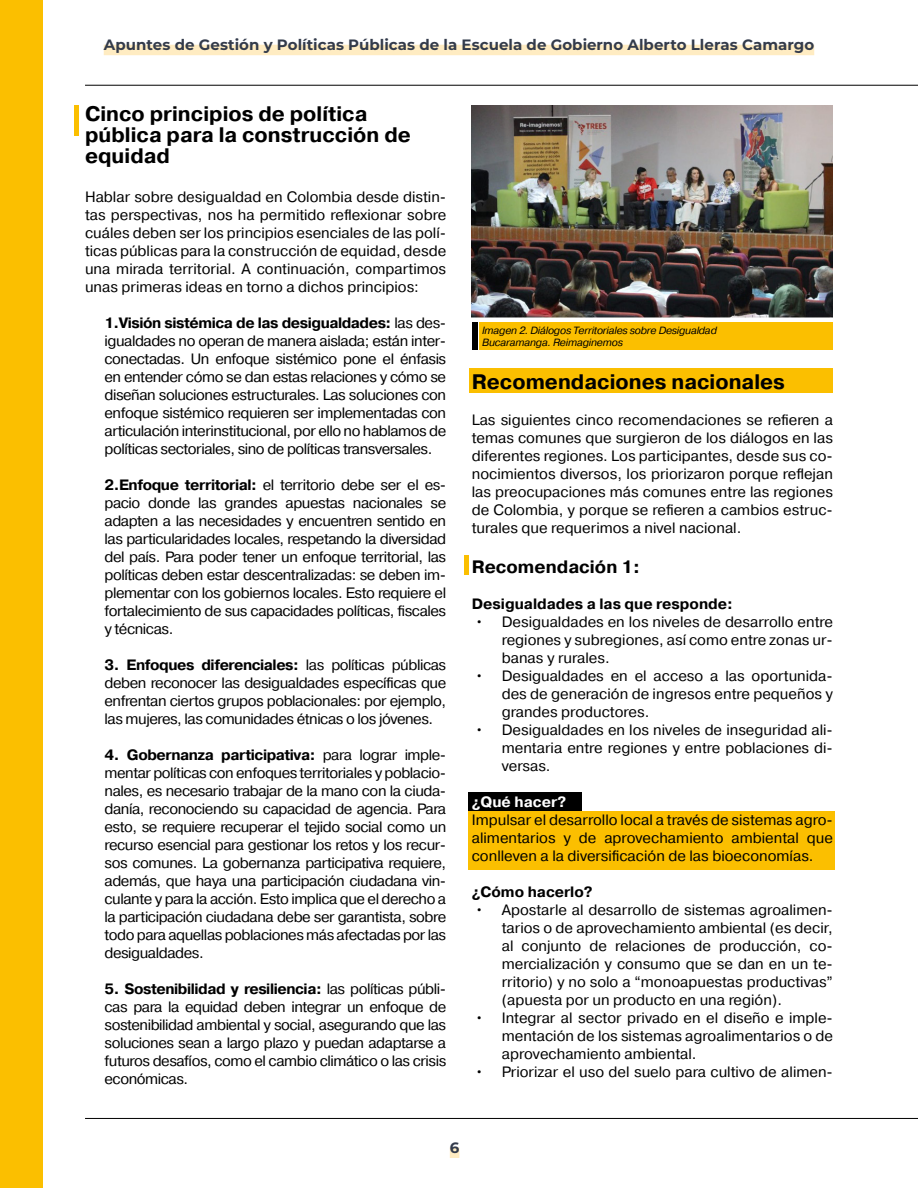
<style>
.page{position:relative;width:918px;height:1188px;background:#fff}
.page>*{position:absolute;margin:0;border:0;box-sizing:border-box;transform-origin:0 0}
.t1{font:700 21px/21px "Pragmatica";color:#000}
.t2{font:700 18px "Pragmatica";color:#000}
.t3{font:15px/18px "Pragmatica";color:#000;text-align:justify}
.t4{font:700 15px "Montserrat";letter-spacing:.005em;color:#333b4b}
.t5{font:700 15px "Pragmatica";color:#000}
.t6{font:700 15px "Pragmatica";color:#fff}
.t7{font:italic 10.5px/12px "Pragmatica";letter-spacing:-.02em;color:#000}
.s1{font-weight:700}
</style>
<div class="page">
<hr style="left:85px;top:1118px;width:833px;height:1px;background:#000">
<hr style="left:85px;top:85px;width:833px;height:1px;background:#000">
<div style="left:0;top:0;width:43px;height:1188px;background:#fbbf00"></div>
<div style="left:450px;top:1147px;width:9px;height:11px;background:#ffecc2"></div>
<div style="left:104px;top:45px;width:710px;height:10px;background:#ffecc2"></div>
<div style="left:468px;top:811px;width:366px;height:59px;background:#fbbf00"></div>
<div style="left:468px;top:793px;width:114px;height:18px;background:#000"></div>
<div style="left:469px;top:369px;width:364px;height:24px;background:#fbbf00"></div>
<img style="left:472px;top:105px;width:360px;height:213px">
<div style="left:480px;top:323px;width:353px;height:27px;background:#fbbf00"></div>
<div style="left:472px;top:323px;width:6px;height:27px;background:#000"></div>
<div style="left:74px;top:105px;width:5px;height:30px;background:#fbbf00"></div>
<div style="left:464px;top:556px;width:5px;height:19px;background:#fbbf00"></div>
<p class="t4" style="left:104px;top:34px;width:712px">Apuntes de Gestión y Políticas Públicas de la Escuela de Gobierno Alberto Lleras Camargo</p>
<h1 class="t1" style="left:85px;top:104px;width:327px">Cinco principios de política pública para la construcción de equidad</h1>
<p class="t3" style="left:85px;top:189px;width:363px">Hablar sobre desigualdad en Colombia desde distin&shy;tas perspectivas, nos ha permitido reflexionar sobre cuáles deben ser los principios esenciales de las polí&shy;ticas públicas para la construcción de equidad, desde una mirada territorial. A continuación, compartimos unas primeras ideas en torno a dichos principios:</p>
<p class="t3" style="left:105px;top:315px;width:343px"><span class="s1">1.Visión sistémica de las desigualdades:</span> las des&shy;igualdades no operan de manera aislada; están inter&shy;conectadas. Un enfoque sistémico pone el énfasis en entender cómo se dan estas relaciones y cómo se diseñan soluciones estructurales. Las soluciones con enfoque sistémico requieren ser implementadas con articulación interinstitucional, por ello no hablamos de políticas sectoriales, sino de políticas transversales.</p>
<p class="t3" style="left:105px;top:477px;width:343px"><span class="s1">2.Enfoque territorial:</span> el territorio debe ser el es&shy;pacio donde las grandes apuestas nacionales se adapten a las necesidades y encuentren sentido en las particularidades locales, respetando la diversidad del país. Para poder tener un enfoque territorial, las políticas deben estar descentralizadas: se deben im&shy;plementar con los gobiernos locales. Esto requiere el fortalecimiento de sus capacidades políticas, fiscales y técnicas.</p>
<p class="t3" style="left:105px;top:657px;width:343px"><span class="s1">3. Enfoques diferenciales:</span> las políticas públicas deben reconocer las desigualdades específicas que enfrentan ciertos grupos poblacionales: por ejemplo, las mujeres, las comunidades étnicas o los jóvenes.</p>
<p class="t3" style="left:105px;top:747px;width:343px"><span class="s1">4. Gobernanza participativa:</span> para lograr imple&shy;mentar políticas con enfoques territoriales y poblacio&shy;nales, es necesario trabajar de la mano con la ciuda&shy;danía, reconociendo su capacidad de agencia. Para esto, se requiere recuperar el tejido social como un recurso esencial para gestionar los retos y los recur&shy;sos comunes. La gobernanza participativa requiere, además, que haya una participación ciudadana vin&shy;culante y para la acción. Esto implica que el derecho a la participación ciudadana debe ser garantista, sobre todo para aquellas poblaciones más afectadas por las desigualdades.</p>
<p class="t3" style="left:105px;top:981px;width:343px"><span class="s1">5. Sostenibilidad y resiliencia:</span> las políticas públi&shy;cas para la equidad deben integrar un enfoque de sostenibilidad ambiental y social, asegurando que las soluciones sean a largo plazo y puedan adaptarse a futuros desafíos, como el cambio climático o las crisis económicas.</p>
<p class="t7" style="left:482px;top:324px;width:236px">Imagen 2. Diálogos Territoriales sobre Desigualdad<br>Bucaramanga. Reimaginemos</p>
<h1 class="t1" style="left:472px;top:372px;width:315px">Recomendaciones nacionales</h1>
<p class="t3" style="left:472px;top:412px;width:363px">Las siguientes cinco recomendaciones se refieren a temas comunes que surgieron de los diálogos en las diferentes regiones. Los participantes, desde sus co&shy;nocimientos diversos, los priorizaron porque reflejan las preocupaciones más comunes entre las regiones de Colombia, y porque se refieren a cambios estruc&shy;turales que requerimos a nivel nacional.</p>
<p class="t2" style="left:472px;top:555px;width:170px">Recomendación 1:</p>
<p class="t5" style="left:472px;top:594px;width:263px">Desigualdades a las que responde:</p>
<p class="t3" style="left:502px;top:613px;width:333px;text-indent:-27px">• Desigualdades en los niveles de desarrollo entre regiones y subregiones, así como entre zonas ur&shy;banas y rurales.</p>
<p class="t3" style="left:502px;top:667px;width:333px;text-indent:-27px">• Desigualdades en el acceso a las oportunida&shy;des de generación de ingresos entre pequeños y grandes productores.</p>
<p class="t3" style="left:502px;top:721px;width:333px;text-indent:-27px">• Desigualdades en los niveles de inseguridad ali&shy;mentaria entre regiones y entre poblaciones di&shy;versas.</p>
<p class="t6" style="left:472px;top:792px;width:96px">¿Qué hacer?</p>
<p class="t3" style="left:472px;top:811px;width:363px">Impulsar el desarrollo local a través de sistemas agro&shy;alimentarios y de aprovechamiento ambiental que conlleven a la diversificación de las bioeconomías.</p>
<p class="t5" style="left:472px;top:882px;width:122px">¿Cómo hacerlo?</p>
<p class="t3" style="left:502px;top:901px;width:333px;text-indent:-27px">• Apostarle al desarrollo de sistemas agroalimen&shy;tarios o de aprovechamiento ambiental (es decir, al conjunto de relaciones de producción, co&shy;mercialización y consumo que se dan en un te&shy;rritorio) y no solo a “monoapuestas productivas” (apuesta por un producto en una región).</p>
<p class="t3" style="left:502px;top:1009px;width:333px;text-indent:-27px">• Integrar al sector privado en el diseño e imple&shy;mentación de los sistemas agroalimentarios o de aprovechamiento ambiental.</p>
<p class="t3" style="left:475px;top:1063px;width:360px">• Priorizar el uso del suelo para cultivo de alimen-</p>
<p class="t4" style="left:450px;top:1137px;width:11px">6</p>
</div>
